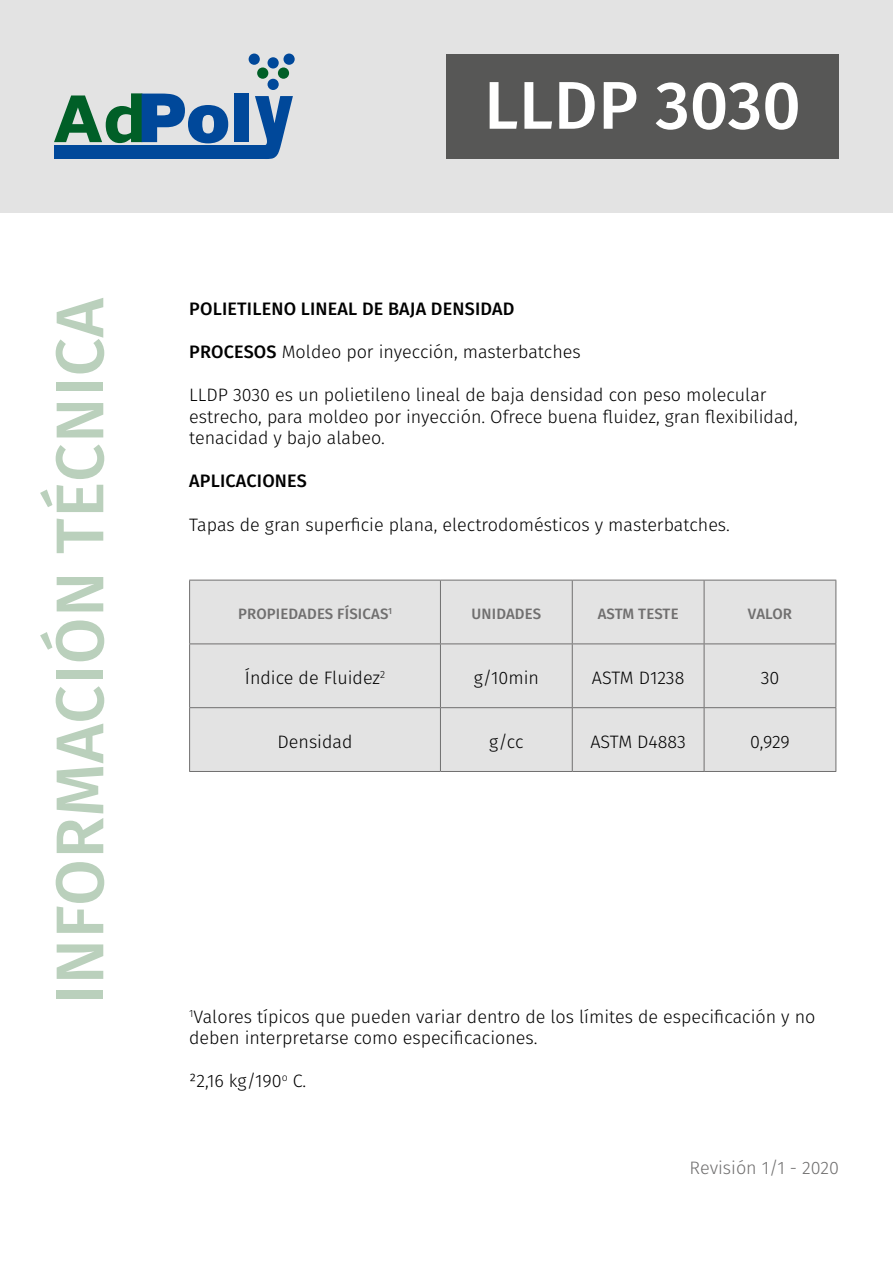
<style>
.page{position:relative;width:893px;height:1263px;background:#fff}
.page>*{position:absolute;margin:0;border:0;box-sizing:border-box;transform-origin:0 0}
.t1{font:500 67.5px "Fira Sans";letter-spacing:.01em;color:#bad0bc}
.t2{font:500 67.5px "Fira Sans";letter-spacing:.005em;color:#fff}
.t3{font:300 18px/21.6px "Fira Sans";color:#000}
.t4{font:500 18px "Fira Sans";letter-spacing:.01em;color:#000}
.t5{font:300 18px "Fira Sans";color:#706f6f}
.t6{font:500 15px "Fira Sans";letter-spacing:.01em;color:#706f6f}
.s1{font-weight:500}
</style>
<div class="page">
<div style="left:0;top:0;width:893px;height:213px;background:#e3e3e3"></div>
<svg style="left:54px;top:93px;width:174px;height:50px"></svg>
<div style="left:234px;top:94px;width:15px;height:48px;background:#00489a"></div>
<div style="left:54px;top:145px;width:212px;height:14px;background:#00489a"></div>
<svg style="left:255px;top:96px;width:38px;height:63px"></svg>
<div style="left:268px;top:79px;width:11px;height:11px;background:#00489a;border-radius:50%"></div>
<div style="left:257px;top:67px;width:11px;height:12px;background:#005f27;border-radius:50%"></div>
<div style="left:278px;top:67px;width:11px;height:12px;background:#005f27;border-radius:50%"></div>
<div style="left:249px;top:54px;width:11px;height:11px;background:#00489a;border-radius:50%"></div>
<div style="left:283px;top:54px;width:12px;height:11px;background:#00489a;border-radius:50%"></div>
<div style="left:268px;top:57px;width:11px;height:12px;background:#00489a;border-radius:50%"></div>
<div style="left:190px;top:581px;width:645px;height:190px;background:#e3e3e3"></div>
<hr style="left:189px;top:580px;width:251px;height:1px;background:#706f6f">
<hr style="left:189px;top:580px;width:1px;height:63px;background:#706f6f">
<hr style="left:440px;top:580px;width:132px;height:1px;background:#706f6f">
<hr style="left:440px;top:580px;width:1px;height:63px;background:#706f6f">
<hr style="left:572px;top:580px;width:132px;height:1px;background:#706f6f">
<hr style="left:572px;top:580px;width:1px;height:63px;background:#706f6f">
<hr style="left:704px;top:580px;width:132px;height:1px;background:#706f6f">
<hr style="left:704px;top:580px;width:1px;height:63px;background:#706f6f">
<hr style="left:835px;top:580px;width:1px;height:63px;background:#706f6f">
<hr style="left:189px;top:643px;width:251px;height:1px;background:#706f6f">
<hr style="left:189px;top:644px;width:1px;height:63px;background:#706f6f">
<hr style="left:440px;top:643px;width:132px;height:1px;background:#706f6f">
<hr style="left:440px;top:644px;width:1px;height:63px;background:#706f6f">
<hr style="left:572px;top:643px;width:132px;height:1px;background:#706f6f">
<hr style="left:572px;top:644px;width:1px;height:63px;background:#706f6f">
<hr style="left:704px;top:643px;width:132px;height:1px;background:#706f6f">
<hr style="left:704px;top:644px;width:1px;height:63px;background:#706f6f">
<hr style="left:835px;top:644px;width:1px;height:63px;background:#706f6f">
<hr style="left:189px;top:707px;width:251px;height:1px;background:#706f6f">
<hr style="left:189px;top:708px;width:1px;height:63px;background:#706f6f">
<hr style="left:440px;top:707px;width:132px;height:1px;background:#706f6f">
<hr style="left:440px;top:708px;width:1px;height:63px;background:#706f6f">
<hr style="left:572px;top:707px;width:132px;height:1px;background:#706f6f">
<hr style="left:572px;top:708px;width:1px;height:63px;background:#706f6f">
<hr style="left:704px;top:707px;width:132px;height:1px;background:#706f6f">
<hr style="left:704px;top:708px;width:1px;height:63px;background:#706f6f">
<hr style="left:835px;top:708px;width:1px;height:63px;background:#706f6f">
<hr style="left:189px;top:771px;width:251px;height:1px;background:#706f6f">
<hr style="left:440px;top:771px;width:132px;height:1px;background:#706f6f">
<hr style="left:572px;top:771px;width:132px;height:1px;background:#706f6f">
<hr style="left:704px;top:771px;width:132px;height:1px;background:#706f6f">
<div style="left:446px;top:54px;width:393px;height:104px;background:#575756"></div>
<h1 class="t1" style="left:26px;top:1005px;width:709px;rotate:-90deg">INFORMACIÓN TÉCNICA</h1>
<h1 class="t2" style="left:484px;top:51px;width:318px">LLDP 3030</h1>
<p class="t4" style="left:189px;top:294px;width:327px">POLIETILENO LINEAL DE BAJA DENSIDAD</p>
<p class="t3" style="left:189px;top:340px;width:393px"><span class="s1">PROCESOS</span> Moldeo por inyección, masterbatches</p>
<p class="t3" style="left:189px;top:384px;width:610px">LLDP 3030 es un polietileno lineal de baja densidad con peso molecular estrecho, para moldeo por inyección. Ofrece buena fluidez, gran flexibilidad, tenacidad y bajo alabeo.</p>
<p class="t4" style="left:189px;top:467px;width:119px">APLICACIONES</p>
<p class="t3" style="left:189px;top:513px;width:542px">Tapas de gran superficie plana, electrodomésticos y masterbatches.</p>
<p class="t6" style="left:238px;top:602px;width:155px">PROPIEDADES FÍSICAS<sup>1</sup></p>
<p class="t6" style="left:472px;top:602px;width:71px">UNIDADES</p>
<p class="t6" style="left:598px;top:602px;width:82px">ASTM TESTE</p>
<p class="t6" style="left:748px;top:602px;width:46px">VALOR</p>
<p class="t3" style="left:245px;top:667px;width:142px">Índice de Fluidez<sup>2</sup></p>
<p class="t3" style="left:474px;top:667px;width:67px">g/10min</p>
<p class="t3" style="left:592px;top:667px;width:94px">ASTM D1238</p>
<p class="t3" style="left:761px;top:667px;width:20px">30</p>
<p class="t3" style="left:278px;top:731px;width:76px">Densidad</p>
<p class="t3" style="left:489px;top:731px;width:36px">g/cc</p>
<p class="t3" style="left:590px;top:731px;width:97px">ASTM D4883</p>
<p class="t3" style="left:750px;top:731px;width:41px">0,929</p>
<p class="t3" style="left:189px;top:1005px;width:628px"><sup>1</sup>Valores típicos que pueden variar dentro de los límites de especificación y no deben interpretarse como especificaciones.</p>
<p class="t3" style="left:189px;top:1070px;width:119px">²2,16 kg/190<sup>o</sup> C.</p>
<p class="t5" style="left:690px;top:1154px;width:151px">Revisión 1/1 - 2020</p>
</div>
